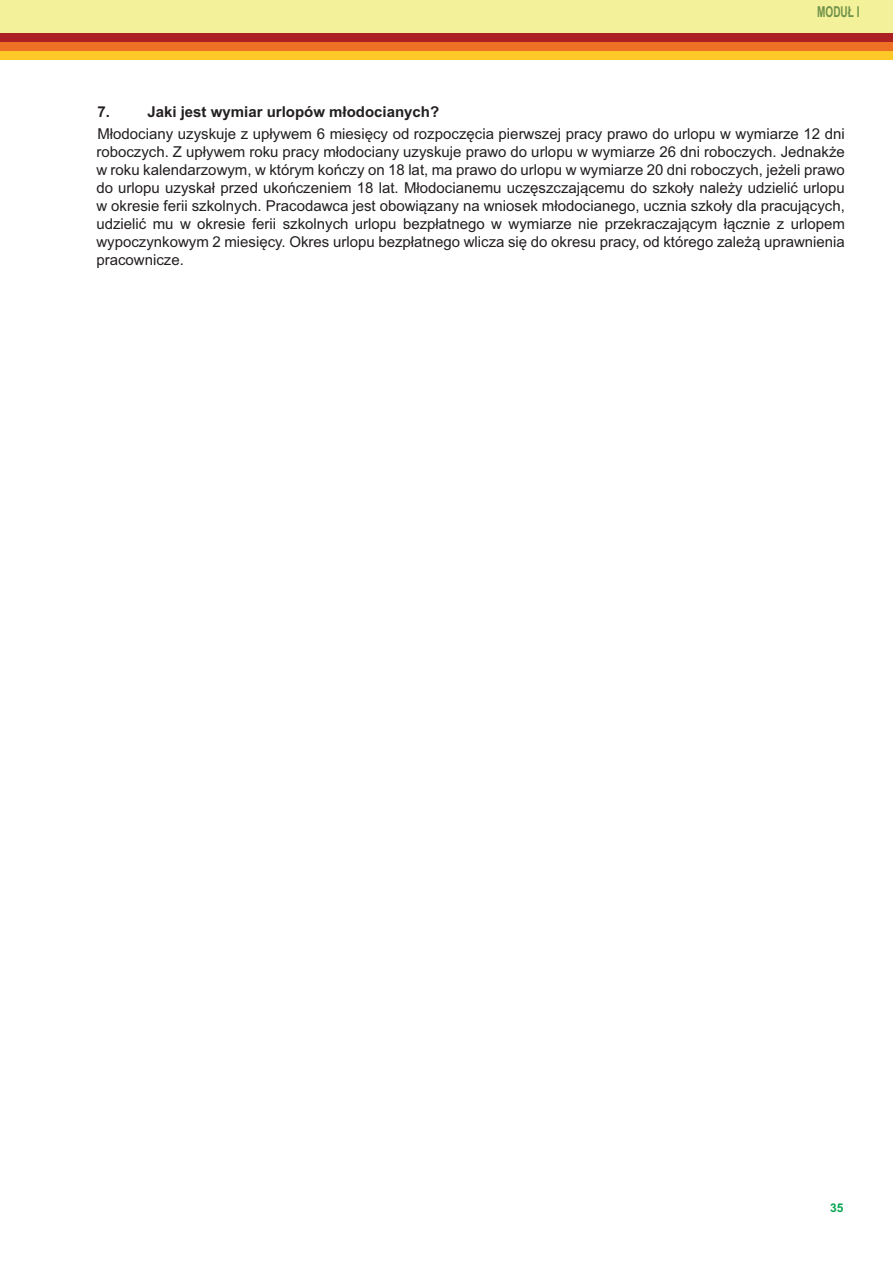
<style>
.page{position:relative;width:893px;height:1263px;background:#fff}
.page>*{position:absolute;margin:0;border:0;box-sizing:border-box;transform-origin:0 0}
.t1{font:15px/18px "Arial";color:#231f20;text-align:justify}
.t2{font:700 15px "Arial";color:#231f20}
.t3{font:700 15px "Arial Narrow";color:#70924b;scale:.82 1}
.t4{font:700 12px "Arial";color:#00a54f}
</style>
<div class="page">
<div style="left:0;top:0;width:893px;height:35px;background:#f3f199"></div>
<div style="left:0;top:51px;width:893px;height:9px;background:#fec829"></div>
<div style="left:0;top:42px;width:893px;height:9px;background:#ed7025"></div>
<div style="left:0;top:33px;width:893px;height:9px;background:#ab2023"></div>
<p class="t3" style="left:817px;top:6px;width:53px">MODUŁ I</p>
<p class="t2" style="left:97px;top:106px;width:14px">7.</p>
<p class="t2" style="left:147px;top:106px;width:293px">Jaki jest wymiar urlopów młodocianych?</p>
<p class="t1" style="left:96px;top:126px;width:750px">Młodociany uzyskuje z upływem 6 miesięcy od rozpoczęcia pierwszej pracy prawo do urlopu w wymiarze 12 dni roboczych. Z upływem roku pracy młodociany uzyskuje prawo do urlopu w wymiarze 26 dni roboczych. Jednakże w roku kalendarzowym, w którym kończy on 18 lat, ma prawo do urlopu w wymiarze 20 dni roboczych, jeżeli prawo do urlopu uzyskał przed ukończeniem 18 lat. Młodocianemu uczęszczającemu do szkoły należy udzielić urlopu w okresie ferii szkolnych. Pracodawca jest obowiązany na wniosek młodocianego, ucznia szkoły dla pracujących, udzielić mu w okresie ferii szkolnych urlopu bezpłatnego w wymiarze nie przekraczającym łącznie z urlopem wypoczynkowym 2 miesięcy. Okres urlopu bezpłatnego wlicza się do okresu pracy, od którego zależą uprawnienia pracownicze.</p>
<p class="t4" style="left:830px;top:1203px;width:15px">35</p>
</div>
